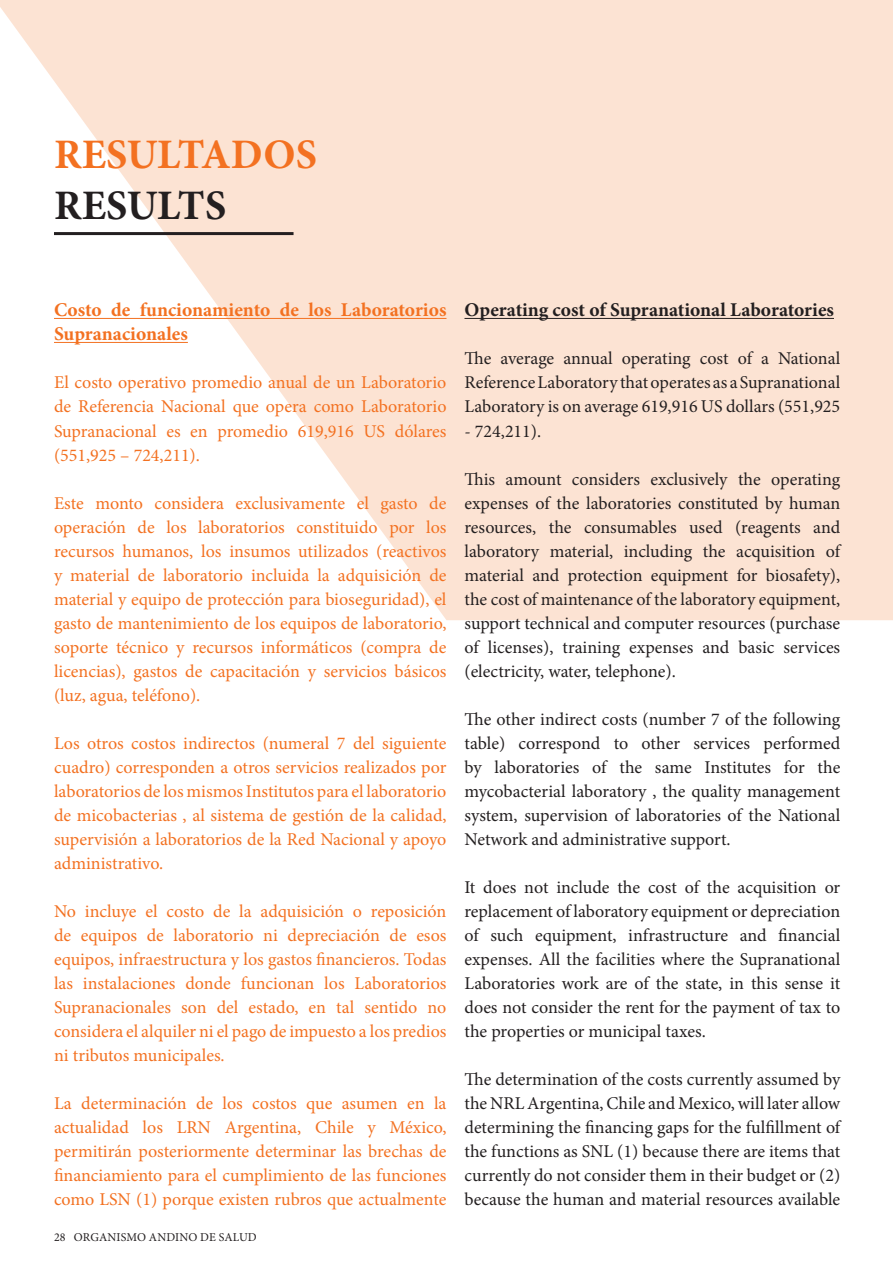
<style>
.page{position:relative;width:893px;height:1263px;background:#fff}
.page>*{position:absolute;margin:0;border:0;box-sizing:border-box;transform-origin:0 0}
.t1{font:700 42px "Minion Pro";color:#f37121}
.t2{font:700 42px "Minion Pro";color:#231f20}
.t3{font:700 19.5px/24px "Minion Pro";color:#f37121}
.t4{font:700 19.5px "Minion Pro";letter-spacing:-.005em;color:#231f20}
.t5{font:18px/24px "Minion Pro";color:#231f20;text-align:justify}
.t6{font:18px/24px "Minion Pro";color:#f37121;text-align:justify}
.t7{font:12px "Minion Pro";letter-spacing:.01em;color:#231f20}
</style>
<div class="page">
<svg style="left:0;top:0;width:893px;height:620px;fill:#fce3d3"></svg>
<hr style="left:464px;top:318px;width:370px;height:1px;background:#231f20">
<hr style="left:54px;top:232px;width:240px;height:3px;background:#231f20">
<hr style="left:54px;top:318px;width:392px;height:1px;background:#f37121">
<hr style="left:54px;top:342px;width:134px;height:1px;background:#f37121">
<p class="t1" style="left:54px;top:125px;width:264px">RESULTADOS</p>
<p class="t2" style="left:54px;top:176px;width:174px">RESULTS</p>
<p class="t3" style="left:54px;top:298px;width:394px">Costo de funcionamiento de los Laboratorios<br>Supranacionales</p>
<p class="t6" style="left:54px;top:371px;width:394px">El costo operativo promedio anual de un Laboratorio de Referencia Nacional que opera como Laboratorio Supranacional es en promedio 619,916 US dólares (551,925 – 724,211).</p>
<p class="t6" style="left:54px;top:491px;width:394px">Este monto considera exclusivamente el gasto de operación de los laboratorios constituido por los recursos humanos, los insumos utilizados (reactivos y material de laboratorio incluida la adquisición de material y equipo de protección para bioseguridad), el gasto de mantenimiento de los equipos de laboratorio, soporte técnico y recursos informáticos (compra de licencias), gastos de capacitación y servicios básicos (luz, agua, teléfono).</p>
<p class="t6" style="left:54px;top:731px;width:394px">Los otros costos indirectos (numeral 7 del siguiente cuadro) corresponden a otros servicios realizados por laboratorios de los mismos Institutos para el laboratorio de micobacterias , al sistema de gestión de la calidad, supervisión a laboratorios de la Red Nacional y apoyo administrativo.</p>
<p class="t6" style="left:54px;top:899px;width:394px">No incluye el costo de la adquisición o reposición de equipos de laboratorio ni depreciación de esos equipos, infraestructura y los gastos financieros. Todas las instalaciones donde funcionan los Laboratorios Supranacionales son del estado, en tal sentido no considera el alquiler ni el pago de impuesto a los predios ni tributos municipales.</p>
<p class="t6" style="left:54px;top:1091px;width:394px">La determinación de los costos que asumen en la actualidad los LRN Argentina, Chile y México, permitirán posteriormente determinar las brechas de financiamiento para el cumplimiento de las funciones como LSN (1) porque existen rubros que actualmente</p>
<p class="t7" style="left:54px;top:1229px;width:204px">28 ORGANISMO ANDINO DE SALUD</p>
<p class="t4" style="left:464px;top:296px;width:371px">Operating cost of Supranational Laboratories</p>
<p class="t5" style="left:464px;top:347px;width:377px">The average annual operating cost of a National Reference Laboratory that operates as a Supranational Laboratory is on average 619,916 US dollars (551,925</p>
<p class="t5" style="left:464px;top:419px;width:78px">- 724,211).</p>
<p class="t5" style="left:464px;top:467px;width:377px">This amount considers exclusively the operating expenses of the laboratories constituted by human resources, the consumables used (reagents and laboratory material, including the acquisition of material and protection equipment for biosafety), the cost of maintenance of the laboratory equipment, support technical and computer resources (purchase of licenses), training expenses and basic services (electricity, water, telephone).</p>
<p class="t5" style="left:464px;top:707px;width:377px">The other indirect costs (number 7 of the following table) correspond to other services performed by laboratories of the same Institutes for the mycobacterial laboratory , the quality management system, supervision of laboratories of the National Network and administrative support.</p>
<p class="t5" style="left:464px;top:875px;width:377px">It does not include the cost of the acquisition or replacement of laboratory equipment or depreciation of such equipment, infrastructure and financial expenses. All the facilities where the Supranational Laboratories work are of the state, in this sense it does not consider the rent for the payment of tax to the properties or municipal taxes.</p>
<p class="t5" style="left:464px;top:1067px;width:377px">The determination of the costs currently assumed by the NRL Argentina, Chile and Mexico, will later allow determining the financing gaps for the fulfillment of the functions as SNL (1) because there are items that currently do not consider them in their budget or (2) because the human and material resources available</p>
</div>
